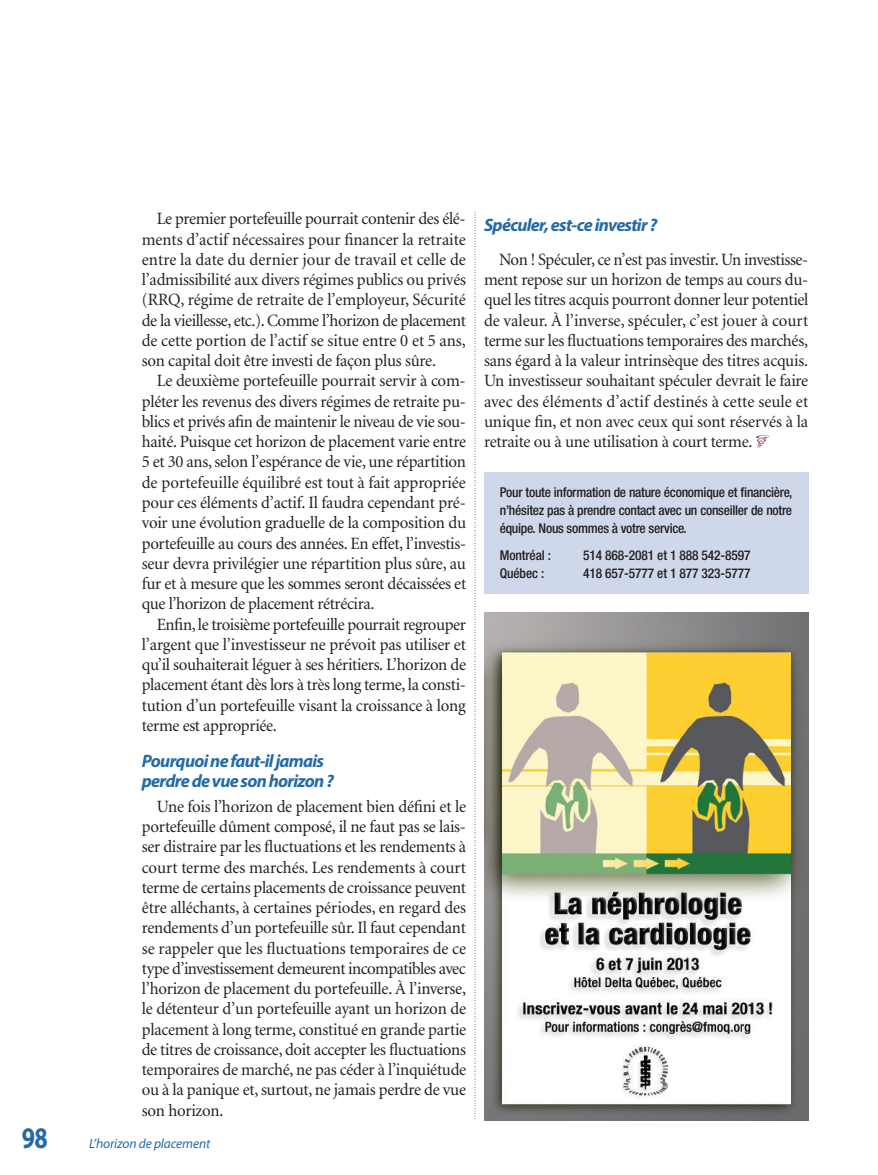
<style>
.page{position:relative;width:878px;height:1175px;background:#fff}
.page>*{position:absolute;margin:0;border:0;box-sizing:border-box;transform-origin:0 0}
.t1{font:700 30px "Myriad Pro";color:#246aa7;scale:.8 1}
.t2{font:italic 700 18px/20.2px "Myriad Pro";letter-spacing:-.04em;color:#246aa7}
.t3{font:17.25px/20.2px "Minion";letter-spacing:-.015em;color:#231f20;text-align:justify}
.t4{font:500 condensed 13.5px/18px "Helvetica Neue";letter-spacing:-.01em;color:#231f20;text-align:justify}
.t5{font:italic 13.5px "Myriad Pro";letter-spacing:-.01em;color:#246aa7}
</style>
<div class="page">
<div style="left:484px;top:472px;width:324px;height:122px;background:#cfd8ea"></div>
<svg style="left:474px;top:212px;width:1px;height:908px"></svg>
<img style="left:484px;top:612px;width:324px;height:508px">
<p class="t3" style="left:142px;top:210px;width:326px;text-indent:15px">Le premier portefeuille pourrait contenir des élé&shy;ments d’actif nécessaires pour financer la retraite entre la date du dernier jour de travail et celle de l’admissibilité aux divers régimes publics ou privés (RRQ, régime de retraite de l’employeur, Sécurité de la vieillesse, etc.). Comme l’horizon de placement de cette portion de l’actif se situe entre 0 et 5 ans, son capital doit être investi de façon plus sûre.</p>
<p class="t3" style="left:142px;top:372px;width:326px;text-indent:15px">Le deuxième portefeuille pourrait servir à com&shy;pléter les revenus des divers régimes de retraite pu&shy;blics et privés afin de maintenir le niveau de vie sou&shy;haité. Puisque cet horizon de placement varie entre 5 et 30 ans, selon l’espérance de vie, une répartition de portefeuille équilibré est tout à fait appropriée pour ces éléments d’actif. Il faudra cependant pré&shy;voir une évolution graduelle de la composition du portefeuille au cours des années. En effet, l’investis&shy;seur devra privilégier une répartition plus sûre, au fur et à mesure que les sommes seront décaissées et que l’horizon de placement rétrécira.</p>
<p class="t3" style="left:142px;top:615px;width:326px;text-indent:15px">Enfin, le troisième portefeuille pourrait regrouper l’argent que l’investisseur ne prévoit pas utiliser et qu’il souhaiterait léguer à ses héritiers. L’horizon de placement étant dès lors à très long terme, la consti&shy;tution d’un portefeuille visant la croissance à long terme est appropriée.</p>
<p class="t2" style="left:142px;top:752px;width:194px">Pourquoi ne faut-il jamais perdre de vue son horizon ?</p>
<p class="t3" style="left:142px;top:797px;width:326px;text-indent:15px">Une fois l’horizon de placement bien défini et le portefeuille dûment composé, il ne faut pas se lais&shy;ser distraire par les fluctuations et les rendements à court terme des marchés. Les rendements à court terme de certains placements de croissance peuvent être alléchants, à certaines périodes, en regard des rendements d’un portefeuille sûr. Il faut cependant se rappeler que les fluctuations temporaires de ce type d’investissement demeurent incompatibles avec l’horizon de placement du portefeuille. À l’inverse, le détenteur d’un portefeuille ayant un horizon de placement à long terme, constitué en grande partie de titres de croissance, doit accepter les fluctuations temporaires de marché, ne pas céder à l’inquiétude ou à la panique et, surtout, ne jamais perdre de vue son horizon.</p>
<h1 class="t1" style="left:22px;top:1126px;width:34px">98</h1>
<p class="t5" style="left:89px;top:1138px;width:122px">L’horizon de placement</p>
<p class="t2" style="left:484px;top:216px;width:175px">Spéculer, est-ce investir ?</p>
<p class="t3" style="left:484px;top:250px;width:326px;text-indent:15px">Non ! Spéculer, ce n’est pas investir. Un investisse&shy;ment repose sur un horizon de temps au cours du&shy;quel les titres acquis pourront donner leur potentiel de valeur. À l’inverse, spéculer, c’est jouer à court terme sur les fluctuations temporaires des marchés, sans égard à la valeur intrinsèque des titres acquis.<br>Un investisseur souhaitant spéculer devrait le faire avec des éléments d’actif destinés à cette seule et unique fin, et non avec ceux qui sont réservés à la retraite ou à une utilisation à court terme.</p>
<p class="t4" style="left:500px;top:484px;width:294px">Pour toute information de nature économique et financière, n’hésitez pas à prendre contact avec un conseiller de notre équipe. Nous sommes à votre service.</p>
<p class="t4" style="left:500px;top:547px;width:53px">Montréal :</p>
<p class="t4" style="left:583px;top:547px;width:169px">514 868-2081 et 1 888 542-8597</p>
<p class="t4" style="left:500px;top:565px;width:46px">Québec :</p>
<p class="t4" style="left:583px;top:565px;width:169px">418 657-5777 et 1 877 323-5777</p>
</div>
